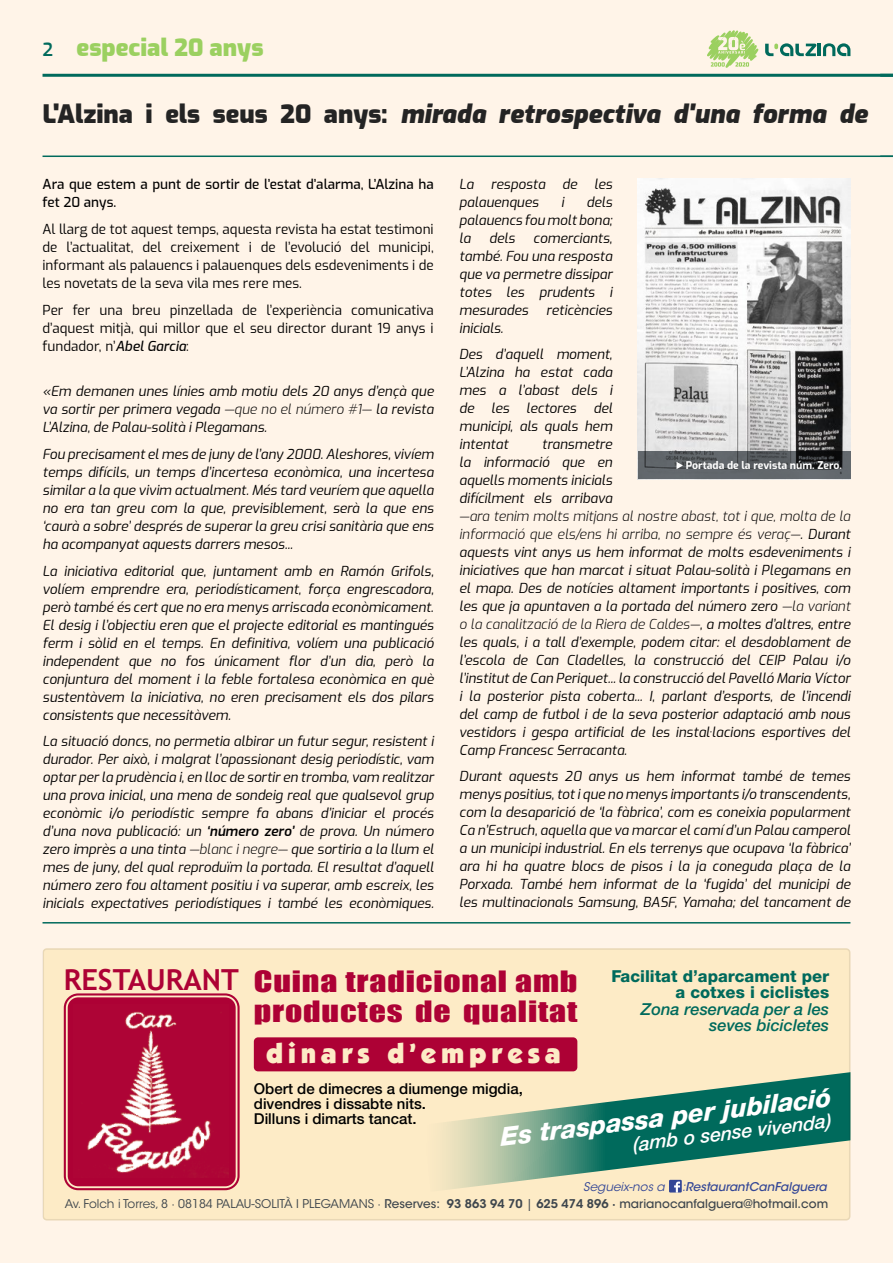
<style>
.page{position:relative;width:893px;height:1263px;background:#fff4e8}
.page>*{position:absolute;margin:0;border:0;box-sizing:border-box;transform-origin:0 0}
.t1{font:900 28.05px "ITC Kabel Std";letter-spacing:.175em;color:#fdebc6}
.t2{font:27px/30px "Impact";letter-spacing:.025em;color:#ad0135;text-align:right;scale:1.25 1}
.t3{font:italic 800 25.65px "Helvetica Neue LT Std";color:#fff}
.t4{font:italic 900 25.5px "Exo";color:#242424}
.t5{font:900 24px "Exo";color:#9bd060}
.t6{font:italic 500 19.2px "Helvetica Neue LT Std";color:#fff}
.t7{font:600 18px "Exo";color:#006a5c}
.t8{font:800 16.5px/16.5px "Helvetica Neue LT Std";color:#006a5c;text-align:right}
.t9{font:500 15px/15px "Helvetica Neue LT Std";color:#000}
.t10{font:italic 13.5px/18px "Exo";color:#000;text-align:justify}
.t11{font:13.5px/18px "Exo";color:#000;text-align:justify}
.t12{font:500 13.5px/18px "Exo";color:#000}
.t13{font:12px "ITC Avant Garde Std";color:#3e464d}
.t14{font:italic 500 12px "ITC Avant Garde Std";color:#334696}
.t15{font:700 10.5px "Exo";color:#fff}
.s1{font-style:normal}
.s2{font-weight:500;font-style:italic}
.s3{font-weight:300}
.s4{font-weight:600}
.s5{font-family:"Trebuchet MS";font-weight:700;font-size:28.95px}
.s6{font-weight:400}
.s7{font-weight:500}
</style>
<div class="page">
<svg style="left:765px;top:43px;width:85px;height:13px"></svg>
<svg style="left:707px;top:30px;width:52px;height:38px"></svg>
<hr style="left:43px;top:156px;width:850px;height:1px;background:#006a5c">
<hr style="left:43px;top:74px;width:850px;height:3px;background:#006a5c">
<hr style="left:43px;top:922px;width:807px;height:1px;background:#006a5c">
<div style="left:43px;top:951px;width:807px;height:269px;background:#fdebc6"></div>
<div style="left:64px;top:993px;width:176px;height:197px;background:linear-gradient(to bottom,#af0839,#ad0236);border-radius:14px"></div>
<svg style="left:66px;top:995px;width:171px;height:193px;background:#bc3052"></svg>
<img style="left:73px;top:1004px;width:156px;height:173px">
<svg style="left:422px;top:1072px;width:425px;height:120px;background:#92b499"></svg>
<div style="left:254px;top:1037px;width:323px;height:34px;background:#ad0135;border-radius:4px"></div>
<div style="left:669px;top:1180px;width:13px;height:12px;background:#334696"></div>
<svg style="left:674px;top:1181px;width:6px;height:11px"></svg>
<div style="left:43px;top:948px;width:807px;height:272px;border:2px solid #ebebeb;border-radius:4px"></div>
<img style="left:638px;top:179px;width:212px;height:272px">
<svg style="left:638px;top:451px;width:212px;height:28px;background:#52575b"></svg>
<svg style="left:676px;top:462px;width:7px;height:7px"></svg>
<p class="t7" style="left:43px;top:36px;width:12px">2</p>
<p class="t5" style="left:77px;top:29px;width:189px">especial 20 anys</p>
<h1 class="t4" style="left:43px;top:94px;width:826px"><span class="s1">L'Alzina i els seus 20 anys:</span> mirada retrospectiva d'una forma de</h1>
<p class="t12" style="left:43px;top:174px;width:393px">Ara que estem a punt de sortir de l’estat d’alarma, L’Alzina ha fet 20 anys.</p>
<p class="t11" style="left:43px;top:220px;width:393px">Al llarg de tot aquest temps, aquesta revista ha estat testimoni de l’actualitat, del creixement i de l’evolució del municipi, informant als palauencs i palauenques dels esdeveniments i de les novetats de la seva vila mes rere mes.</p>
<p class="t11" style="left:43px;top:301px;width:393px">Per fer una breu pinzellada de l’experiència comunicativa d’aquest mitjà, qui millor que el seu director durant 19 anys i fundador, n’<span class="s2">Abel Garcia</span>:</p>
<p class="t10" style="left:43px;top:381px;width:393px">«Em demanen unes línies amb motiu dels 20 anys d’ençà que va sortir per primera vegada <span class="s3">—que no el número #1—</span> la revista L’Alzina, de Palau-solità i Plegamans.</p>
<p class="t10" style="left:43px;top:444px;width:393px">Fou precisament el mes de juny de l’any 2000. Aleshores, vivíem temps difícils, un temps d’incertesa econòmica, una incertesa similar a la que vivim actualment. Més tard veuríem que aquella no era tan greu com la que, previsiblement, serà la que ens ‘caurà a sobre’ després de superar la greu crisi sanitària que ens ha acompanyat aquests darrers mesos...</p>
<p class="t10" style="left:43px;top:561px;width:393px">La iniciativa editorial que, juntament amb en Ramón Grifols, volíem emprendre era, periodísticament, força engrescadora, però també és cert que no era menys arriscada econòmicament.<br>El desig i l’objectiu eren que el projecte editorial es mantingués ferm i sòlid en el temps. En definitiva, volíem una publicació independent que no fos únicament flor d’un dia, però la conjuntura del moment i la feble fortalesa econòmica en què sustentàvem la iniciativa, no eren precisament els dos pilars consistents que necessitàvem.</p>
<p class="t10" style="left:43px;top:731px;width:393px">La situació doncs, no permetia albirar un futur segur, resistent i durador. Per això, i malgrat l’apassionant desig periodístic, vam optar per la prudència i, en lloc de sortir en tromba, vam realitzar una prova inicial, una mena de sondeig real que qualsevol grup econòmic i/o periodístic sempre fa abans d’iniciar el procés d’una nova publicació: un <span class="s4">‘número zero’</span> de prova. Un número zero imprès a una tinta <span class="s3">—blanc i negre—</span> que sortiria a la llum el mes de juny, del qual reproduïm la portada. El resultat d’aquell número zero fou altament positiu i va superar, amb escreix, les inicials expectatives periodístiques i també les econòmiques.</p>
<p class="t10" style="left:459px;top:175px;width:119px">La resposta de</p>
<p class="t10" style="left:594px;top:175px;width:20px">les</p>
<p class="t10" style="left:459px;top:193px;width:81px">palauenques</p>
<p class="t10" style="left:561px;top:193px;width:4px">i</p>
<p class="t10" style="left:459px;top:193px;width:155px;text-indent:127px">dels palauencs fou molt bona; la</p>
<p class="t10" style="left:489px;top:229px;width:27px">dels</p>
<p class="t10" style="left:459px;top:229px;width:155px;text-indent:74px">comerciants, també. Fou una resposta que va permetre dissipar totes les prudents i mesurades</p>
<p class="t10" style="left:546px;top:301px;width:68px">reticències</p>
<p class="t10" style="left:459px;top:319px;width:46px">inicials.</p>
<p class="t10" style="left:459px;top:345px;width:155px">Des d’aquell moment, L’Alzina ha estat cada mes a l’abast dels i de les lectores del municipi, als quals hem intentat</p>
<p class="t10" style="left:459px;top:435px;width:393px;text-align:left;text-indent:83px">transmetre<br>la informació que en<br>aquells moments inicials<br>difícilment els arribava<br><span class="s3">—ara tenim molts mitjans al nostre abast, tot i que, molta de la informació que els/ens hi arriba, no sempre és veraç—</span>. Durant aquests vint anys us hem informat de molts esdeveniments i iniciatives que han marcat i situat Palau-solità i Plegamans en el mapa. Des de notícies altament importants i positives, com les que ja apuntaven a la portada del número zero <span class="s3">—la variant o la canalització de la Riera de Caldes—</span>, a moltes d’altres, entre les quals, i a tall d’exemple, podem citar: el desdoblament de l’escola de Can Cladelles, la construcció del CEIP Palau i/o l’institut de Can Periquet... la construcció del Pavelló Maria Víctor i la posterior pista coberta... I, parlant d’esports, de l’incendi del camp de futbol i de la seva posterior adaptació amb nous vestidors i gespa artificial de les instal·lacions esportives del Camp Francesc Serracanta.</p>
<p class="t10" style="left:459px;top:767px;width:393px">Durant aquests 20 anys us hem informat també de temes menys positius, tot i que no menys importants i/o transcendents, com la desaparició de ‘la fàbrica’, com es coneixia popularment Ca n’Estruch, aquella que va marcar el camí d’un Palau camperol a un municipi industrial. En els terrenys que ocupava ‘la fàbrica’ ara hi ha quatre blocs de pisos i la ja coneguda plaça de la Porxada. També hem informat de la ‘fugida’ del municipi de les multinacionals Samsung, BASF, Yamaha; del tancament de</p>
<p class="t15" style="left:686px;top:457px;width:158px">Portada de la revista núm. Zero.</p>
<p class="t2" style="left:64px;top:965px;width:412px"><span class="s5">RESTAURANT</span> Cuina tradicional amb productes de qualitat</p>
<p class="t1" style="left:266px;top:1036px;width:296px">dinars d’empresa</p>
<p class="t8" style="left:611px;top:968px;width:219px">Facilitat d’aparcament per a cotxes i ciclistes<br><span class="s2">Zona reservada per a les seves bicicletes</span></p>
<p class="t9" style="left:254px;top:1081px;width:270px">Obert de dimecres a diumenge migdia, divendres i dissabte nits.<br>Dilluns i dimarts tancat.</p>
<p class="t3" style="left:498px;top:1122px;width:335px;rotate:-7deg">Es traspassa per jubilació</p>
<p class="t6" style="left:631px;top:1133px;width:201px;rotate:-7deg">(amb o sense vivenda)</p>
<p class="t14" style="left:583px;top:1179px;width:248px"><span class="s6">Segueix-nos a :</span>RestaurantCanFalguera</p>
<p class="t13" style="left:65px;top:1196px;width:765px">Av. Folch i Torres, 8 · 08184 PALAU-SOLITÀ I PLEGAMANS · <span class="s7">Reserves:</span> <span class="s4">93 863 94 70</span> | <span class="s4">625 474 896 ·</span> <span class="s7">marianocanfalguera@hotmail.com</span></p>
</div>
